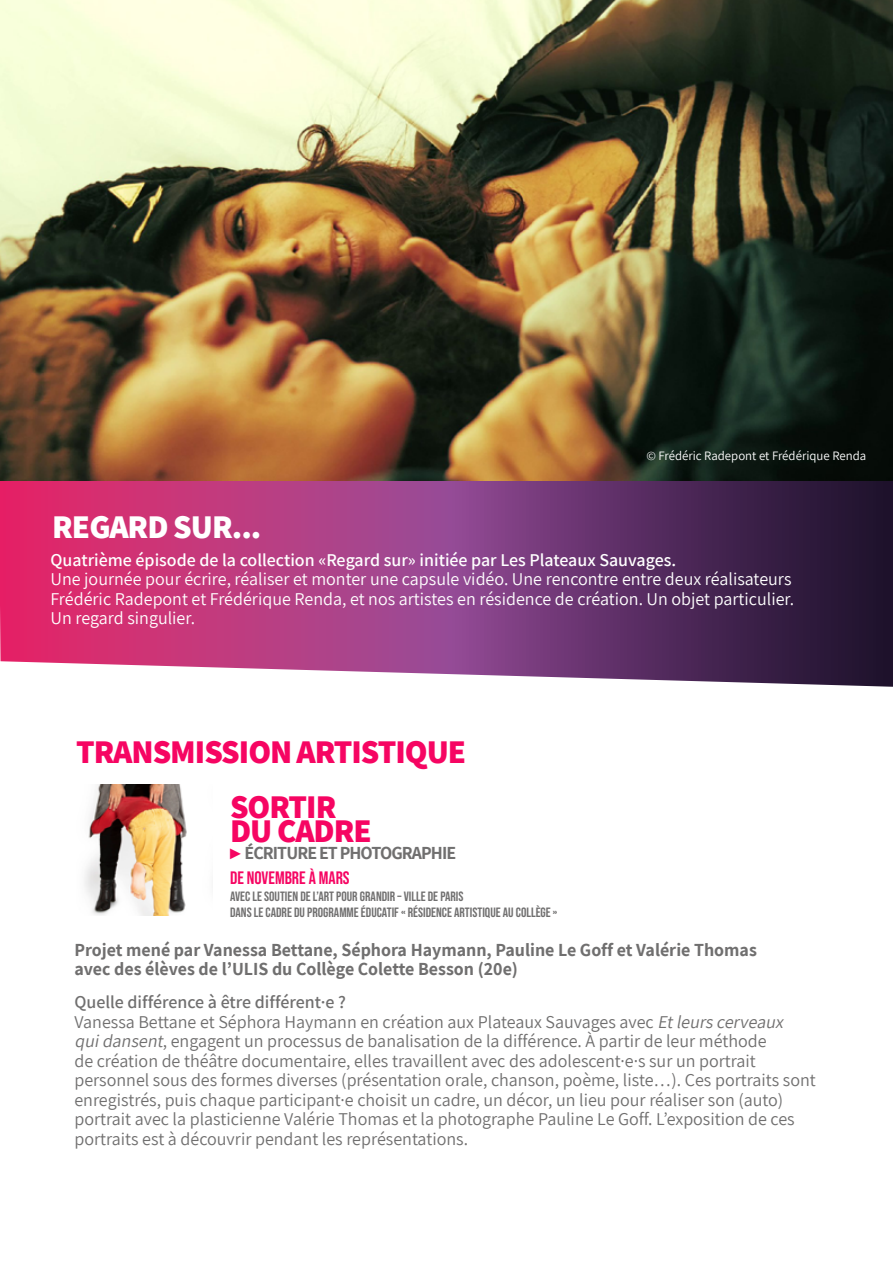
<style>
.page{position:relative;width:893px;height:1263px;background:#fff}
.page>*{position:absolute;margin:0;border:0;box-sizing:border-box;transform-origin:0 0}
.t1{font:800 33px/55.3px "Assistant";letter-spacing:-.03em;color:#f60562}
.t2{font:800 33px "Assistant";letter-spacing:-.03em;color:#fff}
.t3{font:18px/19.5px "Assistant";color:#706f6f}
.t4{font:18px/19.5px "Assistant";color:#fff}
.t5{font:700 18px/19.5px "Assistant";color:#706f6f}
.t6{font:600 18px "Assistant";color:#fff}
.t7{font:700 18px "Assistant";letter-spacing:-.05em;color:#706f6f}
.t8{font:18px "Bebas Neue";color:#f60562}
.t9{font:13.5px/16.5px "Bebas Neue";color:#706f6f}
.t10{font:12.75px "Assistant";color:#fff}
.s1{font-family:"Andale Mono";font-weight:400;color:#f60562}
.s2{font-weight:600}
.s3{font-style:italic}
</style>
<div class="page">
<img style="left:84px;top:785px;width:103px;height:130px">
<svg style="left:0;top:481px;width:893px;height:206px;background:#8f3e76"></svg>
<img style="left:0;top:0;width:893px;height:481px">
<p class="t10" style="left:646px;top:447px;width:221px">© Frédéric Radepont et Frédérique Renda</p>
<h1 class="t2" style="left:52px;top:504px;width:211px">REGARD SUR...</h1>
<p class="t6" style="left:50px;top:547px;width:627px">Quatrième épisode de la collection «Regard sur» initiée par Les Plateaux Sauvages.</p>
<p class="t4" style="left:50px;top:569px;width:745px">Une journée pour écrire, réaliser et monter une capsule vidéo. Une rencontre entre deux réalisateurs<br>Frédéric Radepont et Frédérique Renda, et nos artistes en résidence de création. Un objet particulier.<br>Un regard singulier.</p>
<h1 class="t1" style="left:230px;top:723px;width:238px;text-indent:-154px">TRANSMISSION ARTISTIQUE<br>SORTIR</h1>
<h1 class="t1" style="left:230px;top:802px;width:143px">DU CADRE</h1>
<p class="t7" style="left:230px;top:840px;width:228px"><span class="s1">►</span> ÉCRITURE ET PHOTOGRAPHIE</p>
<p class="t8" style="left:230px;top:868px;width:121px">DE NOVEMBRE À MARS</p>
<p class="t9" style="left:230px;top:888px;width:329px">AVEC LE SOUTIEN DE L’ART POUR GRANDIR – VILLE DE PARIS<br>DANS LE CADRE DU PROGRAMME ÉDUCATIF « RÉSIDENCE ARTISTIQUE AU COLLÈGE »</p>
<p class="t5" style="left:74px;top:939px;width:684px">Projet mené par Vanessa Bettane, Séphora Haymann, Pauline Le Goff et Valérie Thomas avec des élèves de l’ULIS du Collège Colette Besson (20e)</p>
<p class="t3" style="left:74px;top:992px;width:743px"><span class="s2">Quelle différence à être différent·e ?<br></span>Vanessa Bettane et Séphora Haymann en création aux Plateaux Sauvages avec <span class="s3">Etleurscerveaux quidansent</span>, engagent un processus de banalisation de la différence. À partir de leur méthode<br>de création de théâtre documentaire, elles travaillent avec des adolescent·e·s sur un portrait personnel sous des formes diverses (présentation orale, chanson, poème, liste…). Ces portraits sont enregistrés, puis chaque participant·e choisit un cadre, un décor, un lieu pour réaliser son (auto) portrait avec la plasticienne Valérie Thomas et la photographe Pauline Le Goff. L’exposition de ces portraits est à découvrir pendant les représentations.</p>
</div>
